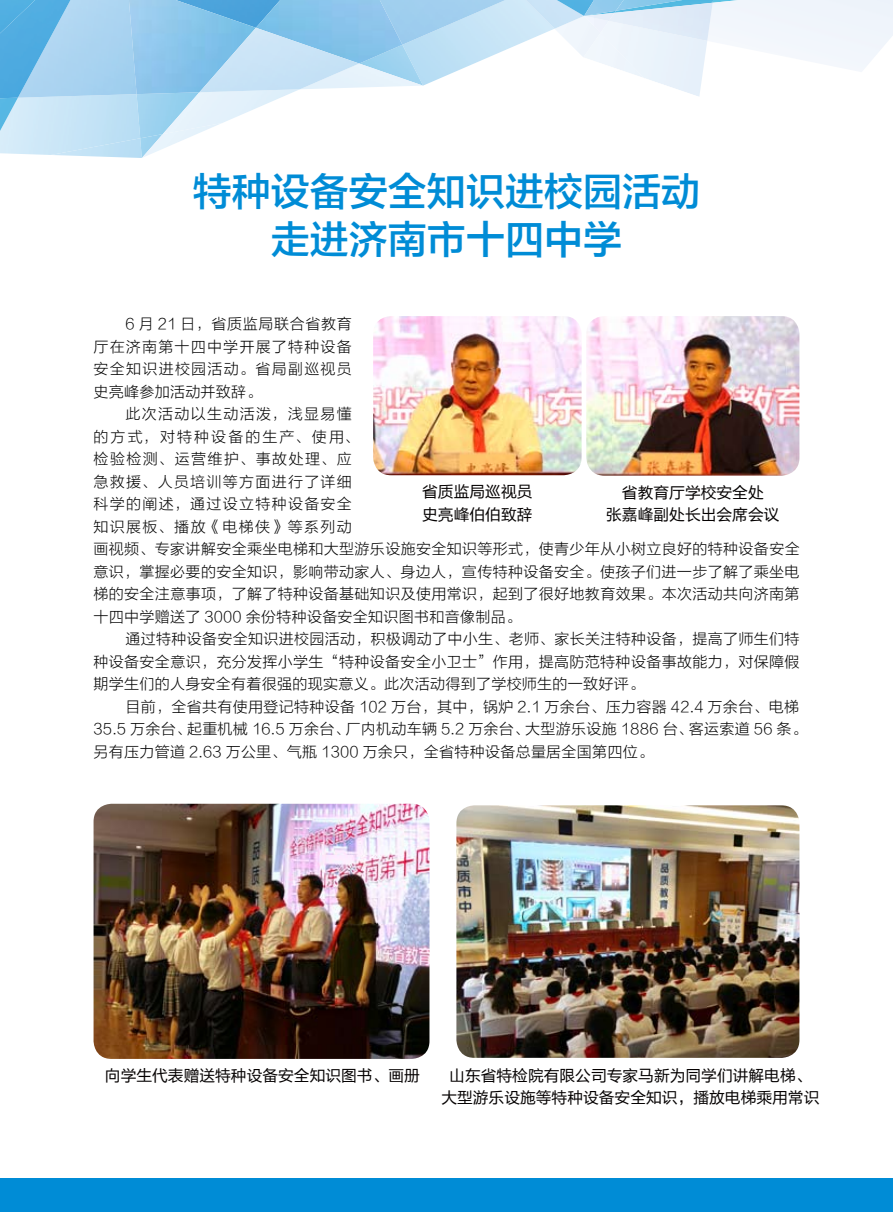
<style>
.page{position:relative;width:893px;height:1212px;background:#fff}
.page>*{position:absolute;margin:0;border:0;box-sizing:border-box;transform-origin:0 0}
.t1{font:39px/48px "FZLTZHK GBK1 0";color:#008cd6;text-align:center}
.t2{font:15.75px/22.5px "FZLTHJW GB1 0";color:#040000;text-align:center}
.t3{font:15px/22.5px "FZLTKHK GBK1 0";letter-spacing:.025em;color:#000}
</style>
<div class="page">
<svg style="left:58px;top:138px;width:129px;height:20px"></svg>
<img style="left:0;top:98px;width:140px;height:57px">
<img style="left:137px;top:94px;width:59px;height:44px">
<img style="left:163px;top:92px;width:130px;height:42px">
<img style="left:0;top:99px;width:18px;height:42px">
<img style="left:423px;top:29px;width:130px;height:57px">
<img style="left:519px;top:0;width:35px;height:29px">
<img style="left:402px;top:0;width:117px;height:45px">
<svg style="left:554px;top:0;width:339px;height:96px"></svg>
<img style="left:584px;top:16px;width:25px;height:5px">
<img style="left:609px;top:11px;width:104px;height:30px">
<img style="left:402px;top:45px;width:21px;height:19px">
<img style="left:256px;top:0;width:146px;height:64px">
<img style="left:359px;top:64px;width:64px;height:24px">
<img style="left:128px;top:0;width:128px;height:94px">
<img style="left:199px;top:28px;width:160px;height:64px">
<img style="left:0;top:0;width:87px;height:99px">
<img style="left:0;top:0;width:73px;height:45px">
<img style="left:532px;top:0;width:52px;height:16px">
<img style="left:584px;top:0;width:109px;height:16px">
<img style="left:616px;top:0;width:111px;height:11px">
<div style="left:0;top:1178px;width:893px;height:34px;background:#008cd6"></div>
<img style="left:586px;top:316px;width:213px;height:160px;border-radius:18px">
<img style="left:373px;top:316px;width:208px;height:159px;border-radius:18px">
<img style="left:94px;top:804px;width:335px;height:255px;border-radius:18px">
<img style="left:456px;top:805px;width:343px;height:253px;border-radius:18px">
<h1 class="t1" style="left:193px;top:168px;width:509px">特种设备安全知识进校园活动走进济南市十四中学</h1>
<p class="t3" style="left:94px;top:313px;width:260px;text-align:justify;text-indent:32px">6 月 21 日，省质监局联合省教育厅在济南第十四中学开展了特种设备安全知识进校园活动。省局副巡视员史亮峰参加活动并致辞。</p>
<p class="t3" style="left:94px;top:403px;width:708px;text-indent:32px">此次活动以生动活泼，浅显易懂<br>的方式，对特种设备的生产、使用、<br>检验检测、运营维护、事故处理、应<br>急救援、人员培训等方面进行了详细<br>科学的阐述，通过设立特种设备安全<br>知识展板、播放《电梯侠》等系列动<br>画视频、专家讲解安全乘坐电梯和大型游乐设施安全知识等形式，使青少年从小树立良好的特种设备安全意识，掌握必要的安全知识，影响带动家人、身边人，宣传特种设备安全。使孩子们进一步了解了乘坐电梯的安全注意事项，了解了特种设备基础知识及使用常识，起到了很好地教育效果。本次活动共向济南第十四中学赠送了 3000 余份特种设备安全知识图书和音像制品。</p>
<p class="t3" style="left:94px;top:628px;width:707px;text-align:justify;text-indent:32px">通过特种设备安全知识进校园活动，积极调动了中小生、老师、家长关注特种设备，提高了师生们特种设备安全意识，充分发挥小学生“特种设备安全小卫士”作用，提高防范特种设备事故能力，对保障假期学生们的人身安全有着很强的现实意义。此次活动得到了学校师生的一致好评。</p>
<p class="t3" style="left:94px;top:696px;width:715px;text-indent:32px">目前，全省共有使用登记特种设备 102 万台，其中，锅炉 2.1 万余台、压力容器 42.4 万余台、电梯<br>35.5 万余台、起重机械 16.5 万余台、厂内机动车辆 5.2 万余台、大型游乐设施 1886 台、客运索道 56 条。另有压力管道 2.63 万公里、气瓶 1300 万余只，全省特种设备总量居全国第四位。</p>
<p class="t2" style="left:422px;top:481px;width:112px;text-align:left">省质监局巡视员史亮峰伯伯致辞</p>
<p class="t2" style="left:606px;top:481px;width:175px">省教育厅学校安全处<br>张嘉峰副处长出会席会议</p>
<p class="t2" style="left:105px;top:1064px;width:316px">向学生代表赠送特种设备安全知识图书、画册</p>
<p class="t2" style="left:441px;top:1064px;width:379px">山东省特检院有限公司专家马新为同学们讲解电梯、大型游乐设施等特种设备安全知识，播放电梯乘用常识</p>
</div>
